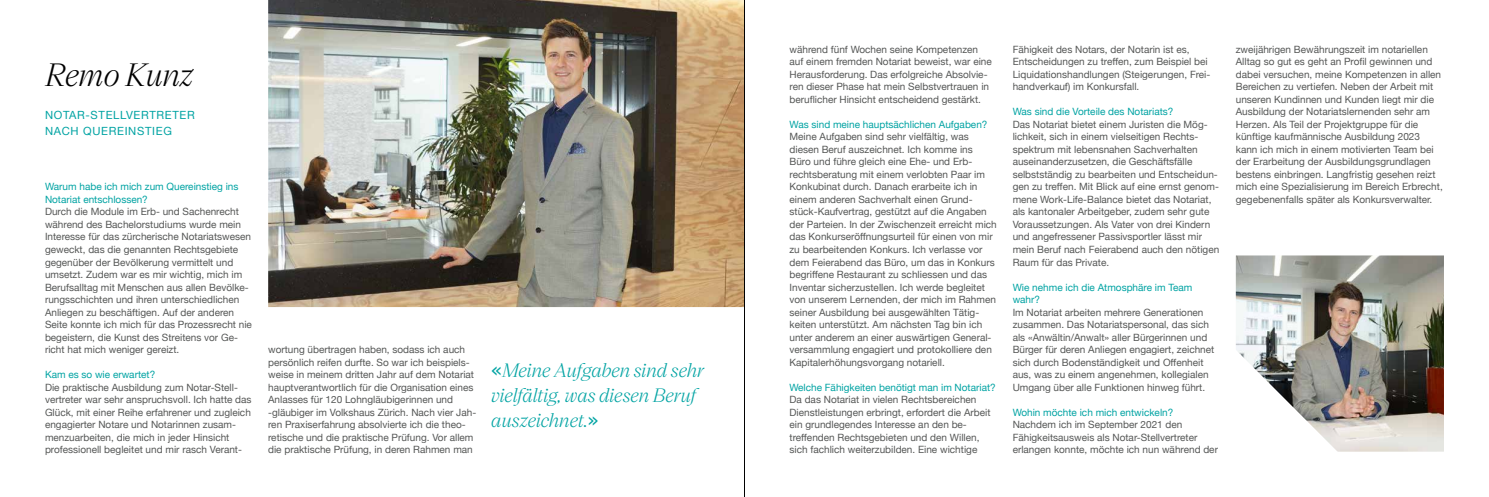
<style>
.page{position:relative;width:1489px;height:497px;background:#fff}
.page>*{position:absolute;margin:0;border:0;box-sizing:border-box;transform-origin:0 0}
.t1{font:italic 31.25px "Victor Serif";letter-spacing:-.03em;color:#000}
.t2{font:italic 18.75px/25px "Victor Serif";letter-spacing:-.025em;color:#00a3a3}
.t3{font:11.25px/16.2px "Helvetica Neue";letter-spacing:.06em;color:#00a3a3}
.t4{font:10px/12.5px "Helvetica Neue";color:#555756}
.t5{font:10px/12.5px "Helvetica Neue";color:#00a3a3}
.s1{font-family:"Tahoma";font-style:normal}
</style>
<div class="page">
<img style="left:268px;top:0;width:476px;height:306px">
<img style="left:1235px;top:255px;width:208px;height:196px">
<img style="left:1235px;top:334px;width:140px;height:118px">
<hr style="left:744px;top:0;width:1px;height:496px;background:#000">
<h1 class="t1" style="left:45px;top:53px;width:150px">Remo Kunz</h1>
<p class="t3" style="left:45px;top:107px;width:151px">NOTAR-STELLVERTRETER<br>NACH QUEREINSTIEG</p>
<p class="t5" style="left:45px;top:181px;width:195px">Warum habe ich mich zum Quereinstieg ins<br>Notariat entschlossen?</p>
<p class="t4" style="left:45px;top:206px;width:208px">Durch die Module im Erb- und Sachenrecht während des Bachelorstudiums wurde mein Interesse für das zürcherische Notariatswesen geweckt, das die genannten Rechtsgebiete gegenüber der Bevölkerung vermittelt und umsetzt. Zudem war es mir wichtig, mich im Berufsalltag mit Menschen aus allen Bevölke&shy;rungsschichten und ihren unterschiedlichen Anliegen zu beschäftigen. Auf der anderen Seite konnte ich mich für das Prozessrecht nie begeistern, die Kunst des Streitens vor Ge&shy;richt hat mich weniger gereizt.</p>
<p class="t5" style="left:45px;top:368px;width:112px">Kam es so wie erwartet?</p>
<p class="t4" style="left:45px;top:381px;width:208px">Die praktische Ausbildung zum Notar-Stell&shy;vertreter war sehr anspruchsvoll. Ich hatte das Glück, mit einer Reihe erfahrener und zugleich engagierter Notare und Notarinnen zusam&shy;menzuarbeiten, die mich in jeder Hinsicht professionell begleitet und mir rasch Verant-</p>
<p class="t4" style="left:268px;top:343px;width:210px">wortung übertragen haben, sodass ich auch persönlich reifen durfte. So war ich beispiels&shy;weise in meinem dritten Jahr auf dem Notariat hauptverantwortlich für die Organisation eines Anlasses für 120 Lohngläubigerinnen und -gläubiger im Volkshaus Zürich. Nach vier Jah&shy;ren Praxiserfahrung absolvierte ich die theo&shy;retische und die praktische Prüfung. Vor allem die praktische Prüfung, in deren Rahmen man</p>
<h2 class="t2" style="left:491px;top:356px;width:214px"><span class="s1">«</span>Meine Aufgaben sind sehr vielfältig, was diesen Beruf auszeichnet.<span class="s1">»</span></h2>
<p class="t4" style="left:789px;top:43px;width:204px">während fünf Wochen seine Kompetenzen auf einem fremden Notariat beweist, war eine Herausforderung. Das erfolgreiche Absolvie&shy;ren dieser Phase hat mein Selbstvertrauen in beruflicher Hinsicht entscheidend gestärkt.</p>
<p class="t5" style="left:789px;top:118px;width:199px">Was sind meine hauptsächlichen Aufgaben?</p>
<p class="t4" style="left:789px;top:131px;width:209px">Meine Aufgaben sind sehr vielfältig, was diesen Beruf auszeichnet. Ich komme ins<br>Büro und führe gleich eine Ehe- und Erb&shy;rechtsberatung mit einem verlobten Paar im Konkubinat durch. Danach erarbeite ich in einem anderen Sachverhalt einen Grund&shy;stück-Kaufvertrag, gestützt auf die Angaben der Parteien. In der Zwischenzeit erreicht mich das Konkurseröffnungsurteil für einen von mir zu bearbeitenden Konkurs. Ich verlasse vor dem Feierabend das Büro, um das in Konkurs begriffene Restaurant zu schliessen und das Inventar sicherzustellen. Ich werde begleitet von unserem Lernenden, der mich im Rahmen seiner Ausbildung bei ausgewählten Tätig&shy;keiten unterstützt. Am nächsten Tag bin ich unter anderem an einer auswärtigen General&shy;versammlung engagiert und protokolliere den Kapitalerhöhungsvorgang notariell.</p>
<p class="t5" style="left:789px;top:381px;width:208px">Welche Fähigkeiten benötigt man im Notariat?</p>
<p class="t4" style="left:789px;top:393px;width:202px">Da das Notariat in vielen Rechtsbereichen Dienstleistungen erbringt, erfordert die Arbeit ein grundlegendes Interesse an den be&shy;treffenden Rechtsgebieten und den Willen, sich fachlich weiterzubilden. Eine wichtige</p>
<p class="t4" style="left:1012px;top:43px;width:199px">Fähigkeit des Notars, der Notarin ist es, Entscheidungen zu treffen, zum Beispiel bei Liquidationshandlungen (Steigerungen, Frei&shy;handverkauf) im Konkursfall.</p>
<p class="t5" style="left:1012px;top:106px;width:162px">Was sind die Vorteile des Notariats?</p>
<p class="t4" style="left:1012px;top:118px;width:208px">Das Notariat bietet einem Juristen die Mög&shy;lichkeit, sich in einem vielseitigen Rechts&shy;spektrum mit lebensnahen Sachverhalten auseinanderzusetzen, die Geschäftsfälle selbstständig zu bearbeiten und Entscheidun&shy;gen zu treffen. Mit Blick auf eine ernst genom&shy;mene Work-Life-Balance bietet das Notariat, als kantonaler Arbeitgeber, zudem sehr gute Voraussetzungen. Als Vater von drei Kindern und angefressener Passivsportler lässt mir mein Beruf nach Feierabend auch den nötigen Raum für das Private.</p>
<p class="t5" style="left:1012px;top:281px;width:181px">Wie nehme ich die Atmosphäre im Team wahr?</p>
<p class="t4" style="left:1012px;top:306px;width:203px">Im Notariat arbeiten mehrere Generationen zusammen. Das Notariatspersonal, das sich als «Anwältin/Anwalt» aller Bürgerinnen und Bürger für deren Anliegen engagiert, zeichnet sich durch Bodenständigkeit und Offenheit aus, was zu einem angenehmen, kollegialen Umgang über alle Funktionen hinweg führt.</p>
<p class="t5" style="left:1012px;top:406px;width:162px">Wohin möchte ich mich entwickeln?</p>
<p class="t4" style="left:1012px;top:418px;width:207px">Nachdem ich im September 2021 den<br>Fähigkeitsausweis als Notar-Stellvertreter erlangen konnte, möchte ich nun während der</p>
<p class="t4" style="left:1235px;top:43px;width:208px">zweijährigen Bewährungszeit im notariellen Alltag so gut es geht an Profil gewinnen und dabei versuchen, meine Kompetenzen in allen Bereichen zu vertiefen. Neben der Arbeit mit unseren Kundinnen und Kunden liegt mir die Ausbildung der Notariatslernenden sehr am Herzen. Als Teil der Projektgruppe für die künftige kaufmännische Ausbildung 2023 kann ich mich in einem motivierten Team bei der Erarbeitung der Ausbildungsgrundlagen bestens einbringen. Langfristig gesehen reizt mich eine Spezialisierung im Bereich Erbrecht, gegebenenfalls später als Konkursverwalter.</p>
</div>
